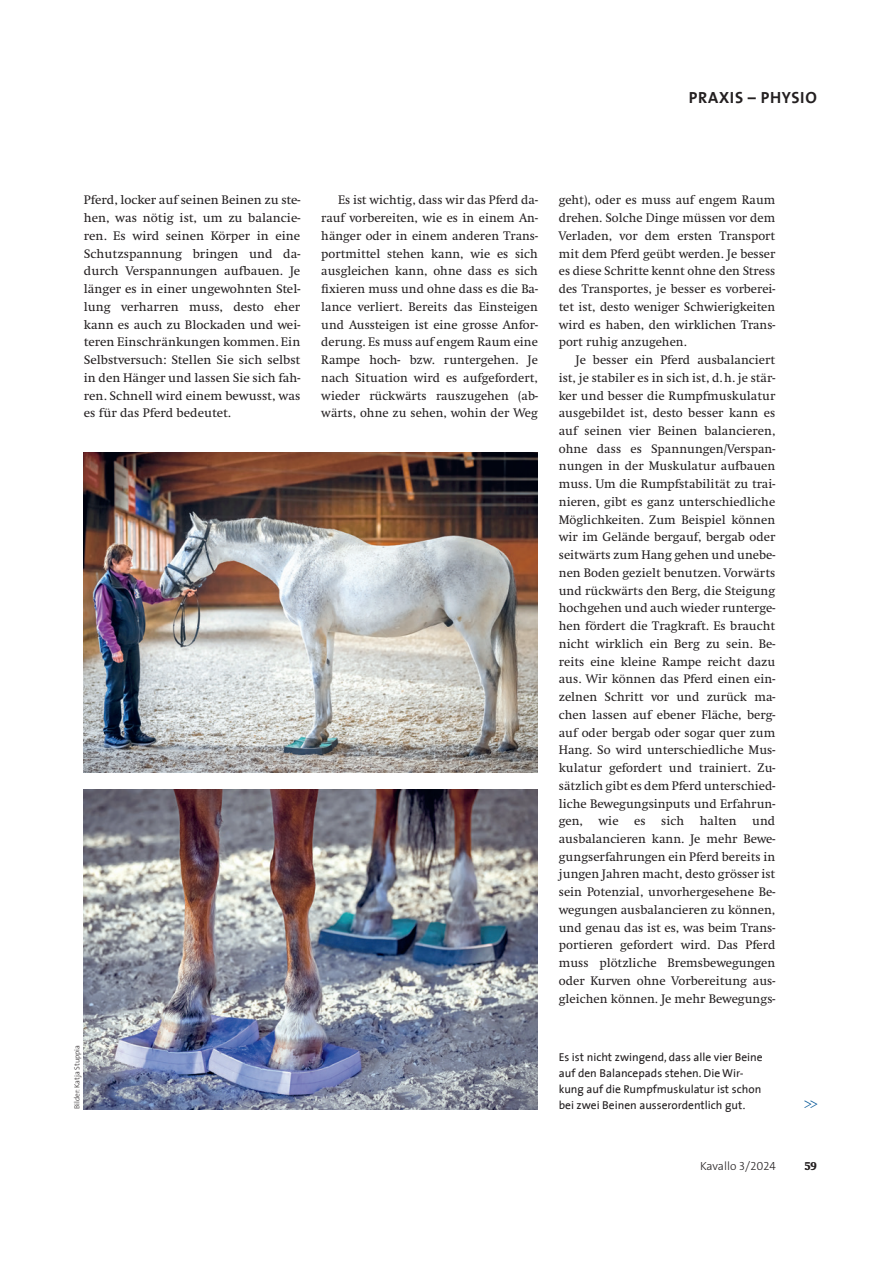
<style>
.page{position:relative;width:893px;height:1263px;background:#fff}
.page>*{position:absolute;margin:0;border:0;box-sizing:border-box;transform-origin:0 0}
.t1{font:25.2px "Garamond Premr Pro Lt Disp";color:#005495}
.t2{font:700 16.2px "The Sans";letter-spacing:.045em;color:#231f20}
.t3{font:12.9px/17.7px "Swift";color:#231f20;text-align:justify}
.t4{font:300 11.85px "The Sans Trial";color:#231f20}
.t5{font:700 condensed 11.85px "Swift";color:#231f20}
.t6{font:11.55px/15.9px "The Sans";color:#231f20}
.t7{font:300 7.35px "The Sans";color:#231f20}
</style>
<div class="page">
<img style="left:84px;top:790px;width:454px;height:319px">
<img style="left:84px;top:453px;width:454px;height:319px">
<p class="t2" style="left:689px;top:91px;width:129px">PRAXIS – PHYSIO</p>
<p class="t3" style="left:84px;top:193px;width:218px">Pferd, locker auf seinen Beinen zu ste&shy;hen, was nötig ist, um zu balancie&shy;ren. Es wird seinen Körper in eine Schutzspannung bringen und da&shy;durch Verspannungen aufbauen. Je länger es in einer ungewohnten Stel&shy;lung verharren muss, desto eher kann es auch zu Blockaden und wei&shy;teren Einschränkungen kommen. Ein Selbstversuch: Stellen Sie sich selbst in den Hänger und lassen Sie sich fah&shy;ren. Schnell wird einem bewusst, was es für das Pferd bedeutet.</p>
<p class="t3" style="left:559px;top:193px;width:218px">geht), oder es muss auf engem Raum drehen. Solche Dinge müssen vor dem Verladen, vor dem ersten Transport mit dem Pferd geübt werden. Je besser es diese Schritte kennt ohne den Stress des Transportes, je besser es vorberei&shy;tet ist, desto weniger Schwierigkeiten wird es haben, den wirklichen Trans&shy;port ruhig anzugehen.</p>
<p class="t3" style="left:321px;top:193px;width:218px;text-indent:17px">Es ist wichtig, dass wir das Pferd da&shy;rauf vorbereiten, wie es in einem An&shy;hänger oder in einem anderen Trans&shy;portmittel stehen kann, wie es sich ausgleichen kann, ohne dass es sich fixieren muss und ohne dass es die Ba&shy;lance verliert. Bereits das Einsteigen und Aussteigen ist eine grosse Anfor&shy;derung. Es muss auf engem Raum eine Rampe hoch- bzw. runtergehen. Je nach Situation wird es aufgefordert, wieder rückwärts rauszugehen (ab&shy;wärts, ohne zu sehen, wohin der Weg</p>
<p class="t3" style="left:559px;top:352px;width:218px;text-indent:17px">Je besser ein Pferd ausbalanciert ist, je stabiler es in sich ist, d. h. je stär&shy;ker und besser die Rumpfmuskulatur ausgebildet ist, desto besser kann es auf seinen vier Beinen balancieren, ohne dass es Spannungen/Verspan&shy;nungen in der Muskulatur aufbauen muss. Um die Rumpfstabilität zu trai&shy;nieren, gibt es ganz unterschiedliche Möglichkeiten. Zum Beispiel können wir im Gelände bergauf, bergab oder seitwärts zum Hang gehen und unebe&shy;nen Boden gezielt benutzen. Vorwärts und rückwärts den Berg, die Steigung hochgehen und auch wieder runterge&shy;hen fördert die Tragkraft. Es braucht nicht wirklich ein Berg zu sein. Be&shy;reits eine kleine Rampe reicht dazu aus. Wir können das Pferd einen ein&shy;zelnen Schritt vor und zurück ma&shy;chen lassen auf ebener Fläche, berg&shy;auf oder bergab oder sogar quer zum Hang. So wird unterschiedliche Mus&shy;kulatur gefordert und trainiert. Zu&shy;sätzlich gibt es dem Pferd unterschied&shy;liche Bewegungsinputs und Erfahrun&shy;gen, wie es sich halten und ausbalancieren kann. Je mehr Bewe&shy;gungserfahrungen ein Pferd bereits in jungen Jahren macht, desto grösser ist sein Potenzial, unvorhergesehene Be&shy;wegungen ausbalancieren zu können, und genau das ist es, was beim Trans&shy;portieren gefordert wird. Das Pferd muss plötzliche Bremsbewegungen oder Kurven ohne Vorbereitung aus&shy;gleichen können. Je mehr Bewegungs-</p>
<p class="t7" style="left:74px;top:1109px;width:65px;rotate:-90deg">Bilder: Katja Stuppia</p>
<p class="t6" style="left:559px;top:1050px;width:205px">Es ist nicht zwingend, dass alle vier Beine auf den Balancepads stehen. Die Wir&shy;kung auf die Rumpfmuskulatur ist schon</p>
<p class="t6" style="left:559px;top:1098px;width:188px">bei zwei Beinen ausserordentlich gut.</p>
<h1 class="t1" style="left:803px;top:1086px;width:18px">&gt;&gt;</h1>
<p class="t4" style="left:700px;top:1159px;width:77px">Kavallo 3/2024</p>
<p class="t5" style="left:804px;top:1159px;width:14px">59</p>
</div>
